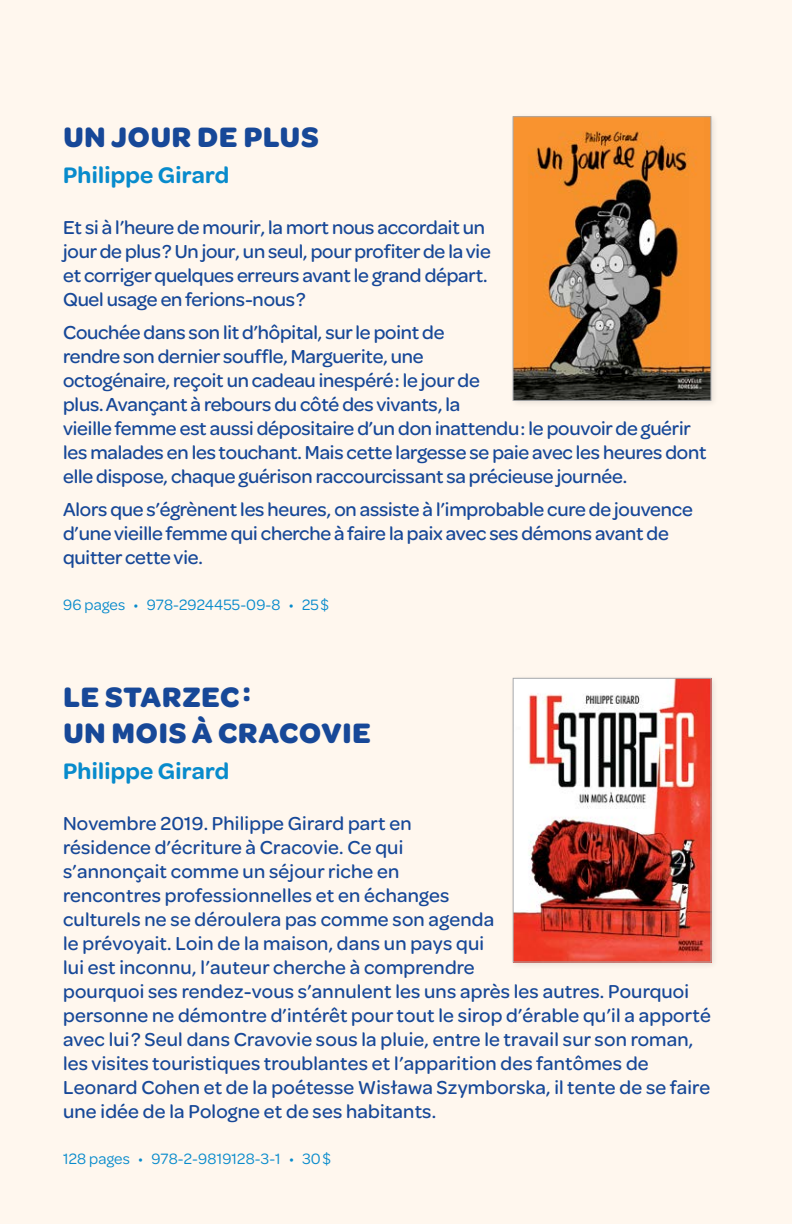
<style>
.page{position:relative;width:792px;height:1224px;background:#fff7ee}
.page>*{position:absolute;margin:0;border:0;box-sizing:border-box;transform-origin:0 0}
.t1{font:700 30px/36px "Omnes";letter-spacing:.03em;color:#174898}
.t2{font:600 24px "Omnes";letter-spacing:.01em;color:#088bcc}
.t3{font:500 20px/24px "Omnes";letter-spacing:-.01em;color:#174898}
.t4{font:500 20px/24px "Omnes";letter-spacing:.01em;color:#174898}
.t5{font:16px "Omnes";letter-spacing:.01em;color:#088bcc}
</style>
<div class="page">
<div style="left:509px;top:113px;width:210px;height:295px;background:#000;opacity:.1"></div>
<img style="left:515px;top:119px;width:194px;height:279px">
<div style="left:513px;top:117px;width:198px;height:283px;border:1px solid #a7a9ac"></div>
<div style="left:509px;top:674px;width:210px;height:296px;background:#000;opacity:.1"></div>
<img style="left:515px;top:680px;width:194px;height:280px">
<div style="left:513px;top:678px;width:198px;height:284px;border:1px solid #a7a9ac"></div>
<h1 class="t1" style="left:63px;top:117px;width:257px">UN JOUR DE PLUS</h1>
<p class="t2" style="left:63px;top:159px;width:168px">Philippe Girard</p>
<p class="t3" style="left:63px;top:214px;width:429px">Et si à l’heure de mourir, la mort nous accordait un jour de plus ? Un jour, un seul, pour profiter de la vie et corriger quelques erreurs avant le grand départ.<br>Quel usage en ferions-nous ?</p>
<p class="t3" style="left:63px;top:319px;width:645px">Couchée dans son lit d’hôpital, sur le point de<br>rendre son dernier souffle, Marguerite, une<br>octogénaire, reçoit un cadeau inespéré : le jour de<br>plus. Avançant à rebours du côté des vivants, la<br>vieille femme est aussi dépositaire d’un don inattendu : le pouvoir de guérir les malades en les touchant. Mais cette largesse se paie avec les heures dont elle dispose, chaque guérison raccourcissant sa précieuse journée.</p>
<p class="t3" style="left:63px;top:496px;width:631px">Alors que s’égrènent les heures, on assiste à l’improbable cure de jouvence d’une vieille femme qui cherche à faire la paix avec ses démons avant de quitter cette vie.</p>
<p class="t5" style="left:63px;top:594px;width:268px">96 pages • 978-2924455-09-8 • 25 $</p>
<h1 class="t1" style="left:63px;top:677px;width:309px">LE STARZEC :<br>UN MOIS À CRACOVIE</h1>
<p class="t2" style="left:63px;top:754px;width:168px">Philippe Girard</p>
<p class="t4" style="left:63px;top:810px;width:649px">Novembre 2019. Philippe Girard part en<br>résidence d’écriture à Cracovie. Ce qui<br>s’annonçait comme un séjour riche en<br>rencontres professionnelles et en échanges<br>culturels ne se déroulera pas comme son agenda<br>le prévoyait. Loin de la maison, dans un pays qui<br>lui est inconnu, l’auteur cherche à comprendre<br>pourquoi ses rendez-vous s’annulent les uns après les autres. Pourquoi personne ne démontre d’intérêt pour tout le sirop d’érable qu’il a apporté avec lui ? Seul dans Cravovie sous la pluie, entre le travail sur son roman, les visites touristiques troublantes et l’apparition des fantômes de Leonard Cohen et de la poétesse Wisława Szymborska, il tente de se faire une idée de la Pologne et de ses habitants.</p>
<p class="t5" style="left:63px;top:1148px;width:269px">128 pages • 978-2-9819128-3-1 • 30 $</p>
</div>
